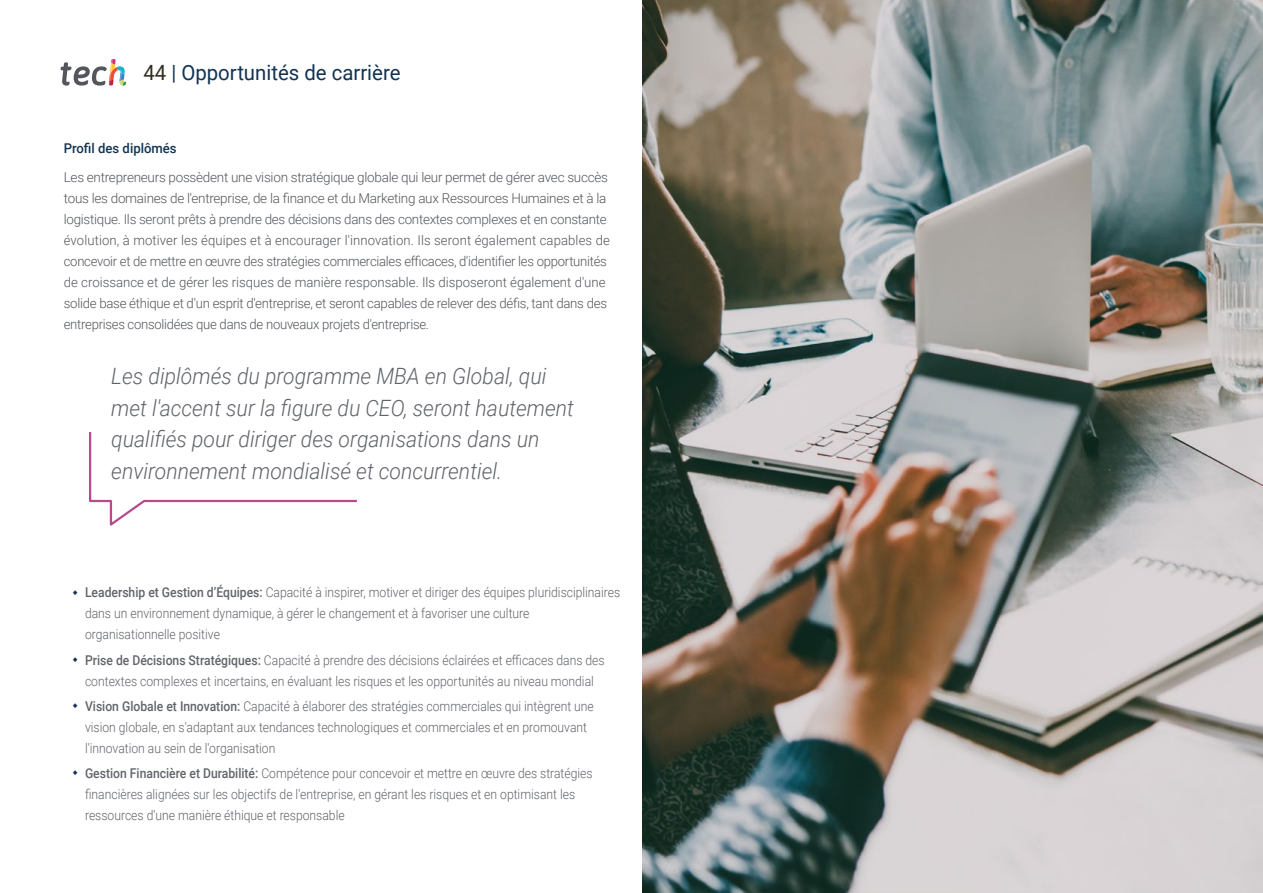
<style>
.page{position:relative;width:1263px;height:893px;background:#fff}
.page>*{position:absolute;margin:0;border:0;box-sizing:border-box;transform-origin:0 0}
.t1{font:italic 300 22.5px/31.5px "Roboto";color:#61646a;scale:.94 1}
.t2{font:21px "Roboto";color:#123352}
.t3{font:300 13.5px/21px "Roboto";color:#61646a;scale:.9 1}
.t4{font:300 13.5px/21px "Roboto";letter-spacing:-.02em;color:#52555b}
.t5{font:500 13.5px "Roboto";color:#123352}
.s1{color:#312e20}
.s2{font-weight:500}
</style>
<div class="page">
<svg style="left:89px;top:432px;width:268px;height:94px"></svg>
<img style="left:642px;top:0;width:621px;height:893px">
<svg style="left:61px;top:59px;width:65px;height:27px"></svg>
<h2 class="t2" style="left:144px;top:57px;width:258px"><span class="s1">44</span> | Opportunités de carrière</h2>
<p class="t5" style="left:64px;top:138px;width:114px">Profil des diplômés</p>
<p class="t4" style="left:64px;top:166px;width:548px">Les entrepreneurs possèdent une vision stratégique globale qui leur permet de gérer avec succès tous les domaines de l'entreprise, de la finance et du Marketing aux Ressources Humaines et à la logistique. Ils seront prêts à prendre des décisions dans des contextes complexes et en constante évolution, à motiver les équipes et à encourager l'innovation. Ils seront également capables de concevoir et de mettre en œuvre des stratégies commerciales efficaces, d'identifier les opportunités de croissance et de gérer les risques de manière responsable. Ils disposeront également d'une solide base éthique et d'un esprit d'entreprise, et seront capables de relever des défis, tant dans des entreprises consolidées que dans de nouveaux projets d'entreprise.</p>
<h1 class="t1" style="left:111px;top:360px;width:494px">Les diplômés du programme MBA en Global, qui met l'accent sur la figure du CEO, seront hautement qualifiés pour diriger des organisations dans un environnement mondialisé et concurrentiel.</h1>
<p class="t3" style="left:85px;top:582px;width:596px"><span class="s2">Leadership et Gestion d’Équipes:</span> Capacité à inspirer, motiver et diriger des équipes pluridisciplinaires dans un environnement dynamique, à gérer le changement et à favoriser une culture organisationnelle positive</p>
<p class="t3" style="left:85px;top:649px;width:579px"><span class="s2">Prise de Décisions Stratégiques:</span> Capacité à prendre des décisions éclairées et efficaces dans des contextes complexes et incertains, en évaluant les risques et les opportunités au niveau mondial</p>
<p class="t3" style="left:85px;top:695px;width:567px"><span class="s2">Vision Globale et Innovation:</span> Capacité à élaborer des stratégies commerciales qui intègrent une vision globale, en s'adaptant aux tendances technologiques et commerciales et en promouvant l'innovation au sein de l'organisation</p>
<p class="t3" style="left:85px;top:762px;width:565px"><span class="s2">Gestion Financière et Durabilité:</span> Compétence pour concevoir et mettre en œuvre des stratégies financières alignées sur les objectifs de l'entreprise, en gérant les risques et en optimisant les ressources d'une manière éthique et responsable</p>
</div>
